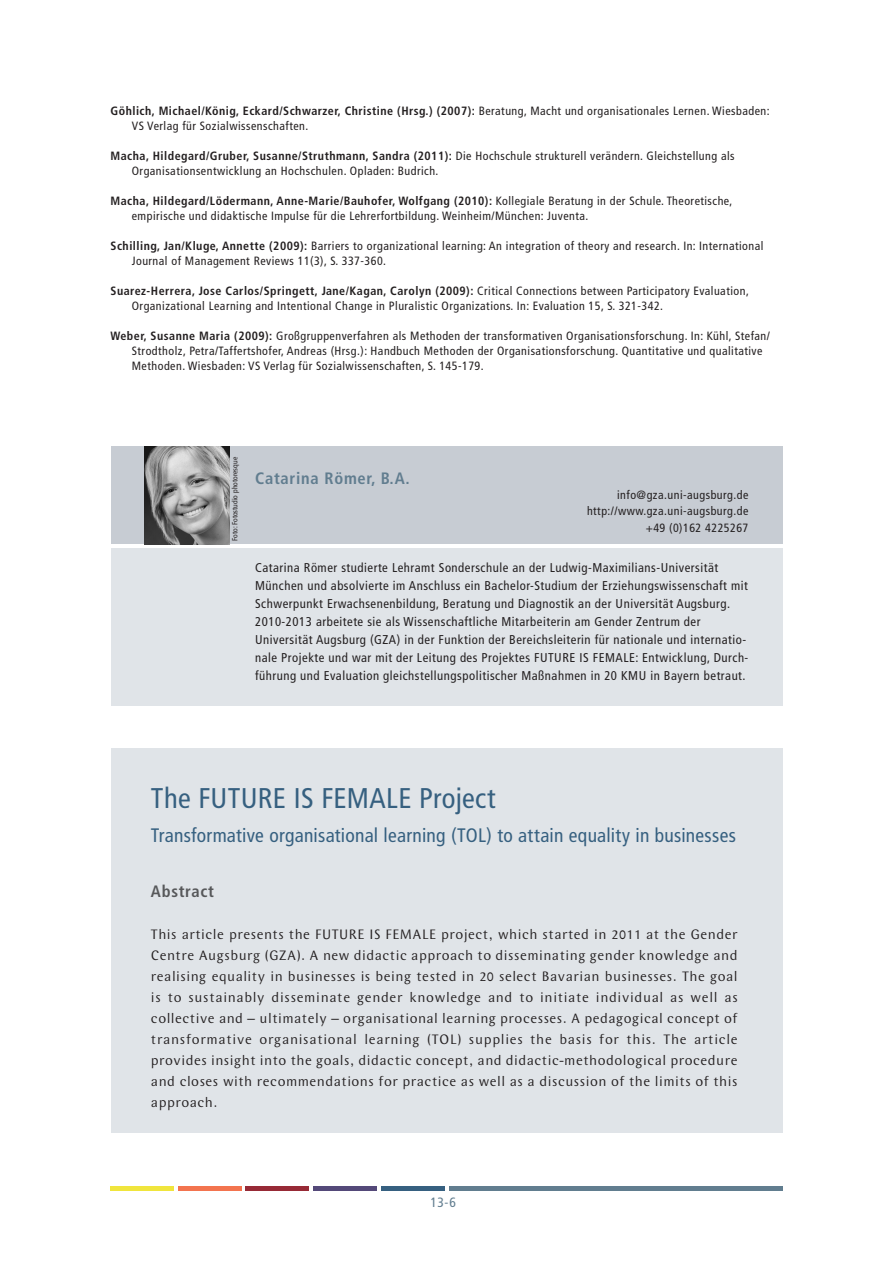
<style>
.page{position:relative;width:893px;height:1263px;background:#fff}
.page>*{position:absolute;margin:0;border:0;box-sizing:border-box;transform-origin:0 0}
.t1{font:condensed 28.5px "Frutiger LT Std";letter-spacing:.01em;color:#366080}
.t2{font:condensed 19.5px "Frutiger LT Std";letter-spacing:.01em;color:#366080}
.t3{font:700 condensed 16.5px "Frutiger LT Std";letter-spacing:.045em;color:#617d8f}
.t4{font:700 condensed 16.5px "Frutiger LT Std";letter-spacing:.04em;color:#57585a}
.t5{font:14.25px/21px "Wunderlich";letter-spacing:.035em;color:#231f20;text-align:justify}
.t6{font:condensed 13.5px "Frutiger LT Std";color:#617d8f}
.t7{font:condensed 12.75px/18px "Frutiger LT Std";letter-spacing:.04em;color:#231f20}
.t8{font:condensed 12px/15px "Frutiger LT Std";letter-spacing:.04em;color:#231f20}
.t9{font:condensed 7.5px "Frutiger LT Std";letter-spacing:.005em;color:#231f20}
.s1{font-weight:700}
</style>
<div class="page">
<div style="left:111px;top:1186px;width:63px;height:5px;background:#f0e53d"></div>
<div style="left:178px;top:1186px;width:64px;height:5px;background:#f3744f"></div>
<div style="left:246px;top:1186px;width:63px;height:5px;background:#972a36"></div>
<div style="left:313px;top:1186px;width:64px;height:5px;background:#544979"></div>
<div style="left:381px;top:1186px;width:63px;height:5px;background:#366080"></div>
<div style="left:449px;top:1186px;width:333px;height:5px;background:#617d8f"></div>
<div style="left:111px;top:446px;width:671px;height:98px;background:#c7ccd3"></div>
<div style="left:111px;top:549px;width:671px;height:157px;background:#e0e4e8"></div>
<img style="left:145px;top:446px;width:85px;height:98px">
<div style="left:111px;top:748px;width:671px;height:385px;background:#e0e4e8"></div>
<p class="t8" style="left:132px;top:104px;width:639px;text-indent:-21px"><span class="s1">Göhlich, Michael/König, Eckard/Schwarzer, Christine (Hrsg.) (2007):</span> Beratung, Macht und organisationales Lernen. Wiesbaden:<br>VS Verlag für Sozialwissenschaften.</p>
<p class="t8" style="left:132px;top:149px;width:604px;text-indent:-21px"><span class="s1">Macha, Hildegard/Gruber, Susanne/Struthmann, Sandra (2011):</span> Die Hochschule strukturell verändern. Gleichstellung als<br>Organisationsentwicklung an Hochschulen. Opladen: Budrich.</p>
<p class="t8" style="left:132px;top:194px;width:602px;text-indent:-21px"><span class="s1">Macha, Hildegard/Lödermann, Anne-Marie/Bauhofer, Wolfgang (2010):</span> Kollegiale Beratung in der Schule. Theoretische, empirische und didaktische Impulse für die Lehrerfortbildung. Weinheim/München: Juventa.</p>
<p class="t8" style="left:132px;top:239px;width:633px;text-indent:-21px"><span class="s1">Schilling, Jan/Kluge, Annette (2009):</span> Barriers to organizational learning: An integration of theory and research. In: International<br>Journal of Management Reviews 11(3), S. 337-360.</p>
<p class="t8" style="left:132px;top:284px;width:619px;text-indent:-21px"><span class="s1">Suarez-Herrera, Jose Carlos/Springett, Jane/Kagan, Carolyn (2009):</span> Critical Connections between Participatory Evaluation,<br>Organizational Learning and Intentional Change in Pluralistic Organizations. In: Evaluation 15, S. 321-342.</p>
<p class="t8" style="left:132px;top:329px;width:640px;text-indent:-21px"><span class="s1">Weber, Susanne Maria (2009):</span> Großgruppenverfahren als Methoden der transformativen Organisationsforschung. In: Kühl, Stefan/<br>Strodtholz, Petra/Taffertshofer, Andreas (Hrsg.): Handbuch Methoden der Organisationsforschung. Quantitative und qualitative<br>Methoden. Wiesbaden: VS Verlag für Sozialwissenschaften, S. 145-179.</p>
<p class="t9" style="left:230px;top:541px;width:85px;rotate:-90deg">Foto: Fotostudio photoresque</p>
<h3 class="t3" style="left:255px;top:468px;width:156px">Catarina Römer, B.A.</h3>
<p class="t8" style="left:587px;top:486px;width:163px;line-height:16.5px;text-align:right">info@gza.uni-augsburg.de http://www.gza.uni-augsburg.de +49 (0)162 4225267</p>
<p class="t7" style="left:255px;top:559px;width:495px">Catarina Römer studierte Lehramt Sonderschule an der Ludwig-Maximilians-Universität München und absolvierte im Anschluss ein Bachelor-Studium der Erziehungswissenschaft mit Schwerpunkt Erwachsenenbildung, Beratung und Diagnostik an der Universität Augsburg.<br>2010-2013 arbeitete sie als Wissenschaftliche Mitarbeiterin am Gender Zentrum der Universität Augsburg (GZA) in der Funktion der Bereichsleiterin für nationale und internatio&shy;nale Projekte und war mit der Leitung des Projektes FUTURE IS FEMALE: Entwicklung, Durch&shy;führung und Evaluation gleichstellungspolitischer Maßnahmen in 20 KMU in Bayern betraut.</p>
<h1 class="t1" style="left:151px;top:782px;width:346px">The FUTURE IS FEMALE Project</h1>
<h2 class="t2" style="left:151px;top:824px;width:586px">Transformative organisational learning (TOL) to attain equality in businesses</h2>
<h3 class="t4" style="left:151px;top:881px;width:65px">Abstract</h3>
<p class="t5" style="left:151px;top:924px;width:588px">This article presents the FUTURE IS FEMALE project, which started in 2011 at the Gender Centre Augsburg (GZA). A new didactic approach to disseminating gender knowledge and realising equality in businesses is being tested in 20 select Bavarian businesses. The goal is to sustainably disseminate gender knowledge and to initiate individual as well as collective and – ultimately – organisational learning processes. A pedagogical concept of transformative organisational learning (TOL) supplies the basis for this. The article provides insight into the goals, didactic concept, and didactic-methodological procedure and closes with recommendations for practice as well as a discussion of the limits of this approach.</p>
<p class="t6" style="left:430px;top:1195px;width:27px">13-6</p>
</div>
